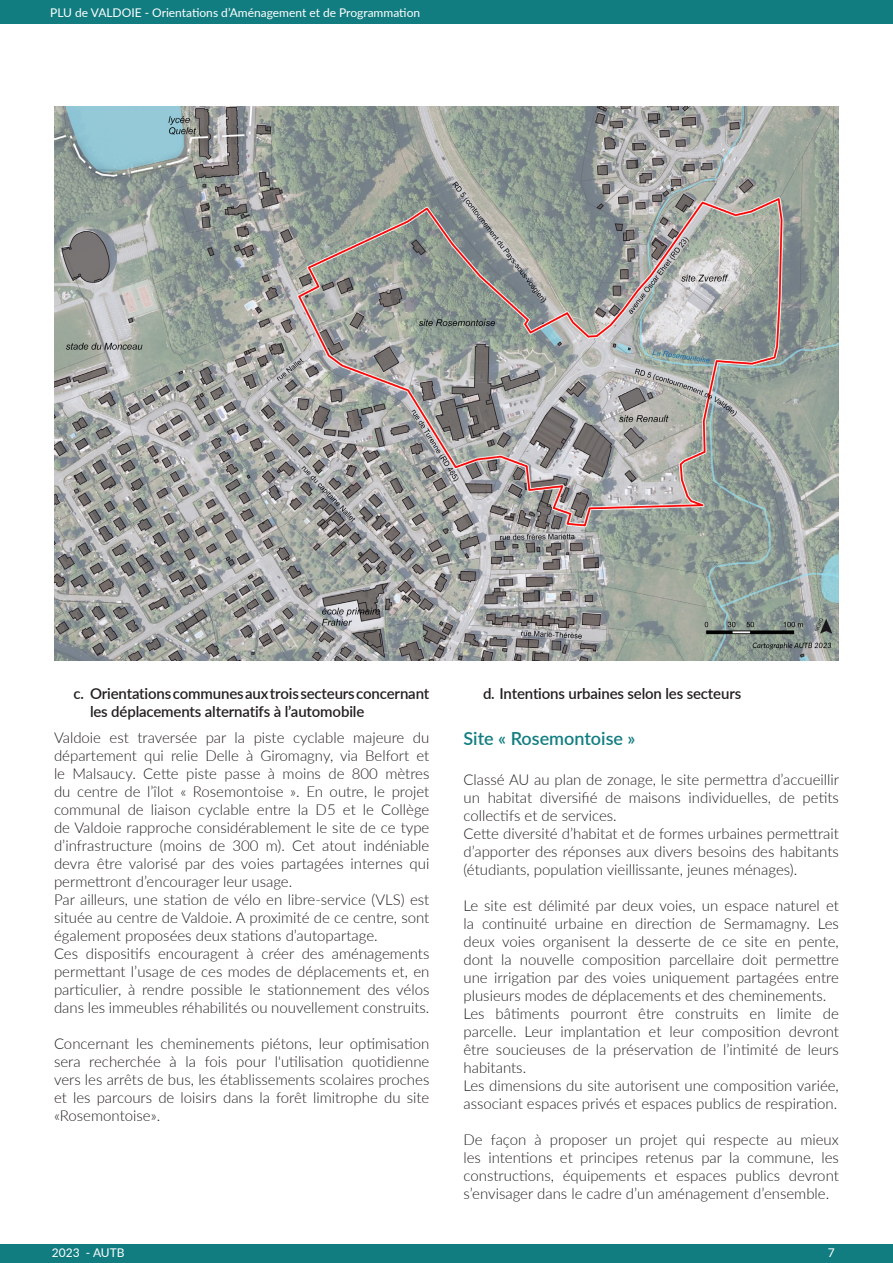
<style>
.page{position:relative;width:893px;height:1263px;background:#fff}
.page>*{position:absolute;margin:0;border:0;box-sizing:border-box;transform-origin:0 0}
.t1{font:600 18px "Lato";color:#127d81}
.t2{font:300 15px/18px "Lato";color:#231f20}
.t3{font:600 15px/18px "Lato";letter-spacing:-.01em;color:#231f20}
.t4{font:12px "Lato";color:#fff}
</style>
<div class="page">
<div style="left:0;top:1244px;width:893px;height:19px;background:#127d81"></div>
<div style="left:0;top:0;width:893px;height:24px;background:#127d81"></div>
<img style="left:54px;top:106px;width:785px;height:555px">
<p class="t4" style="left:50px;top:4px;width:371px">PLU de VALDOIE - Orientations d’Aménagement et de Programmation</p>
<p class="t3" style="left:90px;top:684px;width:341px;text-indent:-16px">c. Orientations communes aux trois secteurs concernant les déplacements alternatifs à l’automobile</p>
<p class="t2" style="left:54px;top:728px;width:377px">Valdoie est traversée par la piste cyclable majeure du département qui relie Delle à Giromagny, via Belfort et le Malsaucy. Cette piste passe à moins de 800 mètres du centre de l’îlot « Rosemontoise ». En outre, le projet communal de liaison cyclable entre la D5 et le Collège de Valdoie rapproche considérablement le site de ce type d’infrastructure (moins de 300 m). Cet atout indéniable devra être valorisé par des voies partagées internes qui permettront d’encourager leur usage.<br>Par ailleurs, une station de vélo en libre-service (VLS) est située au centre de Valdoie. A proximité de ce centre, sont également proposées deux stations d’autopartage.<br>Ces dispositifs encouragent à créer des aménagements permettant l’usage de ces modes de déplacements et, en particulier, à rendre possible le stationnement des vélos dans les immeubles réhabilités ou nouvellement construits.</p>
<p class="t2" style="left:54px;top:1034px;width:377px;text-align:justify">Concernant les cheminements piétons, leur optimisation sera recherchée à la fois pour l'utilisation quotidienne vers les arrêts de bus, les établissements scolaires proches et les parcours de loisirs dans la forêt limitrophe du site «Rosemontoise».</p>
<p class="t3" style="left:483px;top:684px;width:260px">d. Intentions urbaines selon les secteurs</p>
<p class="t1" style="left:463px;top:726px;width:174px">Site « Rosemontoise »</p>
<p class="t2" style="left:463px;top:770px;width:377px">Classé AU au plan de zonage, le site permettra d’accueillir un habitat diversifié de maisons individuelles, de petits collectifs et de services.<br>Cette diversité d’habitat et de formes urbaines permettrait d’apporter des réponses aux divers besoins des habitants (étudiants, population vieillissante, jeunes ménages).</p>
<p class="t2" style="left:463px;top:896px;width:377px">Le site est délimité par deux voies, un espace naturel et la continuité urbaine en direction de Sermamagny. Les deux voies organisent la desserte de ce site en pente, dont la nouvelle composition parcellaire doit permettre une irrigation par des voies uniquement partagées entre plusieurs modes de déplacements et des cheminements.<br>Les bâtiments pourront être construits en limite de parcelle. Leur implantation et leur composition devront être soucieuses de la préservation de l’intimité de leurs habitants.<br>Les dimensions du site autorisent une composition variée, associant espaces privés et espaces publics de respiration.</p>
<p class="t2" style="left:463px;top:1130px;width:377px;text-align:justify">De façon à proposer un projet qui respecte au mieux les intentions et principes retenus par la commune, les constructions, équipements et espaces publics devront s’envisager dans le cadre d’un aménagement d’ensemble.</p>
<p class="t4" style="left:52px;top:1244px;width:94px">AUTB - 11/2021</p>
<p class="t4" style="left:828px;top:1244px;width:8px">7</p>
<p class="t4" style="left:52px;top:1244px;width:74px">2023 - AUTB</p>
</div>
